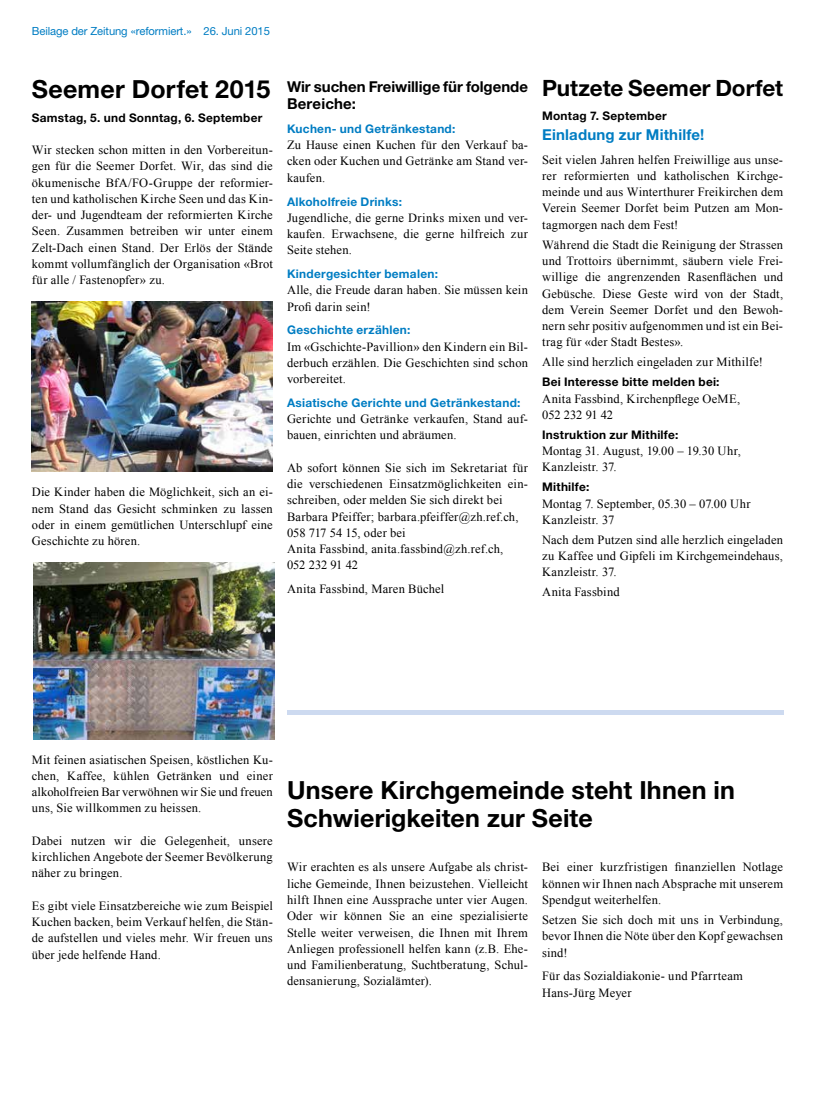
<style>
.page{position:relative;width:815px;height:1106px;background:#fff}
.page>*{position:absolute;margin:0;border:0;box-sizing:border-box;transform-origin:0 0}
.t1{font:700 25px/27.5px "Helvetica Neue LT Pro";letter-spacing:.01em;color:#000}
.t2{font:700 22.5px "Helvetica Neue LT Pro";color:#000}
.t3{font:700 15px/17.5px "Helvetica Neue LT Pro";letter-spacing:-.005em;color:#000}
.t4{font:700 15px "Helvetica Neue LT Pro";letter-spacing:.01em;color:#007dc3}
.t5{font:12.5px/16.2px "Times New Roman";letter-spacing:.015em;color:#000;text-align:justify}
.t6{font:700 11.88px "Helvetica Neue LT Pro";letter-spacing:.02em;color:#007dc3}
.t7{font:700 11.88px "Helvetica Neue LT Pro";letter-spacing:.02em;color:#000}
.t8{font:11.25px "Helvetica Neue LT Pro";letter-spacing:-.01em;color:#007dc3}
</style>
<div class="page">
<img style="left:32px;top:301px;width:241px;height:170px">
<img style="left:34px;top:562px;width:241px;height:177px">
<hr style="left:287px;top:710px;width:496px;height:4px;background:#cddaf0">
<p class="t8" style="left:32px;top:24px;width:240px">Beilage der Zeitung «reformiert.» 26. Juni 2015</p>
<h1 class="t1" style="left:32px;top:75px;width:240px">Seemer Dorfet 2015</h1>
<p class="t7" style="left:32px;top:110px;width:232px">Samstag, 5. und Sonntag, 6. September</p>
<p class="t5" style="left:32px;top:141px;width:242px">Wir stecken schon mitten in den Vorbereitun&shy;gen für die Seemer Dorfet. Wir, das sind die ökumenische BfA/FO-Gruppe der reformier&shy;ten und katholischen Kirche Seen und das Kin&shy;der- und Jugendteam der reformierten Kirche Seen. Zusammen betreiben wir unter einem Zelt-Dach einen Stand. Der Erlös der Stände kommt vollumfänglich der Organisation «Brot für alle / Fastenopfer» zu.</p>
<p class="t5" style="left:32px;top:484px;width:242px">Die Kinder haben die Möglichkeit, sich an ei&shy;nem Stand das Gesicht schminken zu lassen oder in einem gemütlichen Unterschlupf eine Geschichte zu hören.</p>
<p class="t3" style="left:287px;top:77px;width:242px">Wir suchen Freiwillige für folgende<br>Bereiche:</p>
<p class="t6" style="left:287px;top:121px;width:170px">Kuchen- und Getränkestand:</p>
<p class="t5" style="left:287px;top:137px;width:242px">Zu Hause einen Kuchen für den Verkauf ba&shy;cken oder Kuchen und Getränke am Stand ver&shy;kaufen.</p>
<p class="t6" style="left:287px;top:194px;width:116px">Alkoholfreie Drinks:</p>
<p class="t5" style="left:287px;top:209px;width:242px">Jugendliche, die gerne Drinks mixen und ver&shy;kaufen. Erwachsene, die gerne hilfreich zur Seite stehen.</p>
<p class="t6" style="left:287px;top:266px;width:152px">Kindergesichter bemalen:</p>
<p class="t5" style="left:287px;top:282px;width:242px">Alle, die Freude daran haben. Sie müssen kein<br>Profi darin sein!</p>
<p class="t6" style="left:287px;top:322px;width:125px">Geschichte erzählen:</p>
<p class="t5" style="left:287px;top:338px;width:242px">Im «Gschichte-Pavillion» den Kindern ein Bil&shy;derbuch erzählen. Die Geschichten sind schon vorbereitet.</p>
<p class="t6" style="left:287px;top:395px;width:235px">Asiatische Gerichte und Getränkestand:</p>
<p class="t5" style="left:287px;top:410px;width:242px">Gerichte und Getränke verkaufen, Stand auf&shy;bauen, einrichten und abräumen.</p>
<p class="t5" style="left:287px;top:459px;width:242px;text-align:left">Ab sofort können Sie sich im Sekretariat für die verschiedenen Einsatzmöglichkeiten ein&shy;schreiben, oder melden Sie sich direkt bei Barbara Pfeiffer; barbara.pfeiffer@zh.ref.ch, 058 717 54 15, oder bei<br>Anita Fassbind, anita.fassbind@zh.ref.ch,<br>052 232 91 42</p>
<p class="t5" style="left:287px;top:580px;width:159px">Anita Fassbind, Maren Büchel</p>
<h2 class="t2" style="left:542px;top:74px;width:242px">Putzete Seemer Dorfet</h2>
<p class="t7" style="left:542px;top:108px;width:126px">Montag 7. September</p>
<p class="t4" style="left:542px;top:125px;width:164px">Einladung zur Mithilfe!</p>
<p class="t5" style="left:542px;top:151px;width:242px">Seit vielen Jahren helfen Freiwillige aus unse&shy;rer reformierten und katholischen Kirchge&shy;meinde und aus Winterthurer Freikirchen dem Verein Seemer Dorfet beim Putzen am Mon&shy;tagmorgen nach dem Fest!</p>
<p class="t5" style="left:542px;top:236px;width:242px">Während die Stadt die Reinigung der Strassen und Trottoirs übernimmt, säubern viele Frei&shy;willige die angrenzenden Rasenflächen und Gebüsche. Diese Geste wird von der Stadt, dem Verein Seemer Dorfet und den Bewoh&shy;nern sehr positiv aufgenommen und ist ein Bei&shy;trag für «der Stadt Bestes».</p>
<p class="t5" style="left:542px;top:354px;width:222px">Alle sind herzlich eingeladen zur Mithilfe!</p>
<p class="t7" style="left:542px;top:374px;width:179px">Bei Interesse bitte melden bei:</p>
<p class="t5" style="left:542px;top:390px;width:200px">Anita Fassbind, Kirchenpflege OeME,<br>052 232 91 42</p>
<p class="t7" style="left:542px;top:427px;width:138px">Instruktion zur Mithilfe:</p>
<p class="t5" style="left:542px;top:442px;width:200px">Montag 31. August, 19.00 – 19.30 Uhr,<br>Kanzleistr. 37.</p>
<p class="t7" style="left:542px;top:479px;width:49px">Mithilfe:</p>
<p class="t5" style="left:542px;top:495px;width:210px">Montag 7. September, 05.30 – 07.00 Uhr<br>Kanzleistr. 37</p>
<p class="t5" style="left:542px;top:531px;width:242px">Nach dem Putzen sind alle herzlich eingeladen zu Kaffee und Gipfeli im Kirchgemeindehaus, Kanzleistr. 37.</p>
<p class="t5" style="left:542px;top:584px;width:79px">Anita Fassbind</p>
<p class="t5" style="left:32px;top:751px;width:242px">Mit feinen asiatischen Speisen, köstlichen Ku&shy;chen, Kaffee, kühlen Getränken und einer alkoholfreien Bar verwöhnen wir Sie und freuen uns, Sie willkommen zu heissen.</p>
<p class="t5" style="left:32px;top:832px;width:242px">Dabei nutzen wir die Gelegenheit, unsere kirchlichen Angebote der Seemer Bevölkerung näher zu bringen.</p>
<p class="t5" style="left:32px;top:897px;width:242px">Es gibt viele Einsatzbereiche wie zum Beispiel Kuchen backen, beim Verkauf helfen, die Stän&shy;de aufstellen und vieles mehr. Wir freuen uns über jede helfende Hand.</p>
<h1 class="t1" style="left:287px;top:775px;width:450px">Unsere Kirchgemeinde steht Ihnen in<br>Schwierigkeiten zur Seite</h1>
<p class="t5" style="left:287px;top:859px;width:242px">Wir erachten es als unsere Aufgabe als christ&shy;liche Gemeinde, Ihnen beizustehen. Vielleicht hilft Ihnen eine Aussprache unter vier Augen.<br>Oder wir können Sie an eine spezialisierte Stelle weiter verweisen, die Ihnen mit Ihrem Anliegen professionell helfen kann (z.B. Ehe&shy;und Familienberatung, Suchtberatung, Schul&shy;densanierung, Sozialämter).</p>
<p class="t5" style="left:542px;top:859px;width:242px">Bei einer kurzfristigen finanziellen Notlage können wir Ihnen nach Absprache mit unserem Spendgut weiterhelfen.</p>
<p class="t5" style="left:542px;top:911px;width:242px">Setzen Sie sich doch mit uns in Verbindung, bevor Ihnen die Nöte über den Kopf gewachsen sind!</p>
<p class="t5" style="left:542px;top:967px;width:202px">Für das Sozialdiakonie- und Pfarrteam<br>Hans-Jürg Meyer</p>
</div>
